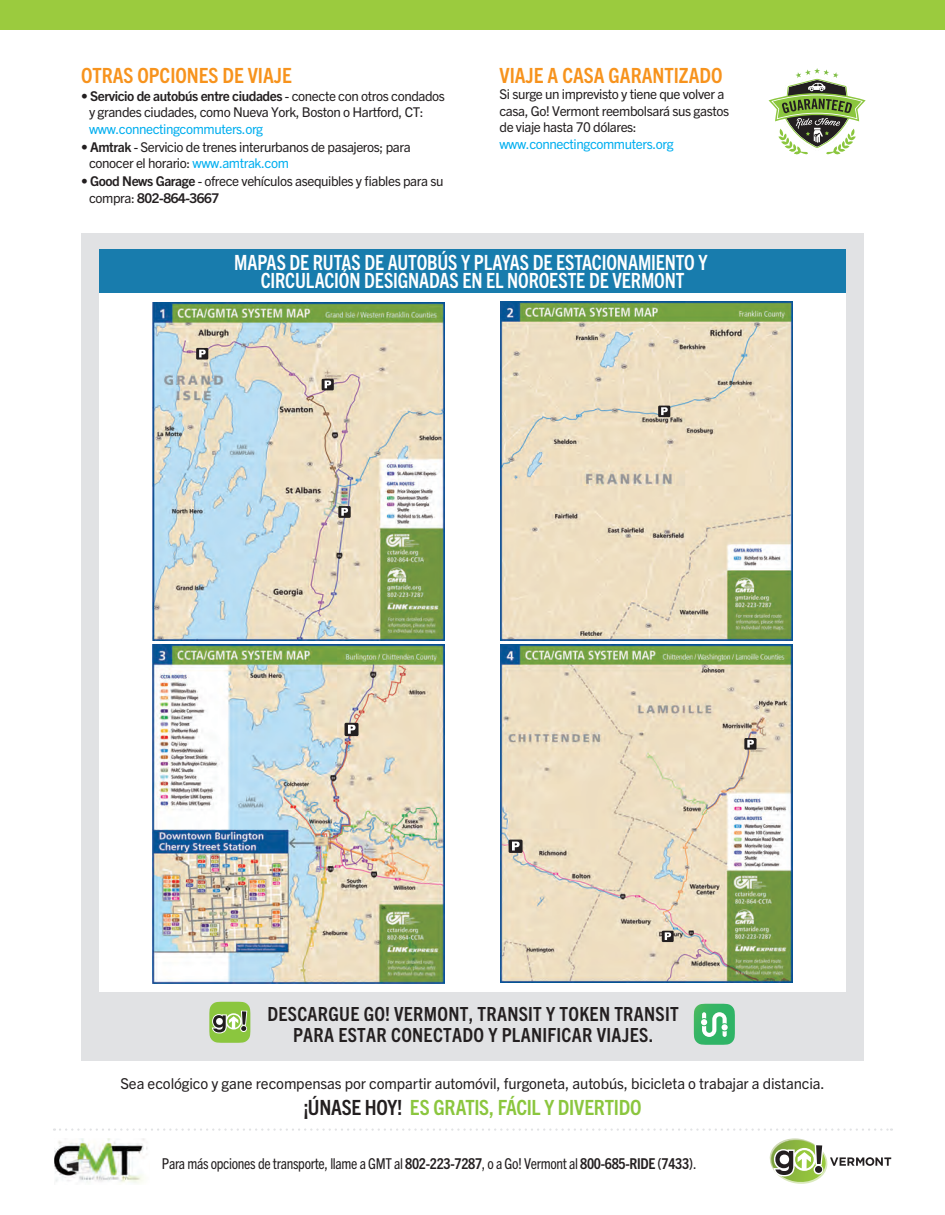
<style>
.page{position:relative;width:945px;height:1215px;background:#fff}
.page>*{position:absolute;margin:0;border:0;box-sizing:border-box;transform-origin:0 0}
.t1{font:700 condensed 21px/18px "Trade Gothic Next LT Pro";letter-spacing:-.005em;color:#fff;text-align:center;scale:.93 1}
.t2{font:700 condensed 21px "Trade Gothic Next LT Pro";color:#f7931d}
.t3{font:700 condensed 21px "Trade Gothic Next LT Pro";letter-spacing:-.01em;color:#8bc63e}
.t4{font:700 condensed 19.5px/21px "Trade Gothic Next LT Pro";letter-spacing:.015em;color:#231f20;text-align:center}
.t5{font:15px "Trade Gothic Next LT Pro";letter-spacing:-.01em;color:#231f20}
.t6{font:condensed 15px "Trade Gothic Next LT Pro";letter-spacing:-.02em;color:#231f20}
.t7{font:13.5px/16.5px "Trade Gothic Next LT Pro";letter-spacing:-.03em;color:#231f20}
.t8{font:13.5px "Trade Gothic Next LT Pro";letter-spacing:-.03em;color:#00aeef}
.s1{font-weight:700}
.s2{color:#00aeef}
.s3{color:#231f20}
</style>
<div class="page">
<div style="left:81px;top:233px;width:783px;height:828px;background:#e1e2e4"></div>
<div style="left:99px;top:261px;width:747px;height:731px;background:#fff"></div>
<div style="left:99px;top:250px;width:747px;height:43px;background:#187cad"></div>
<img style="left:153px;top:302px;width:291px;height:338px">
<img style="left:501px;top:302px;width:291px;height:338px">
<img style="left:153px;top:645px;width:291px;height:338px">
<img style="left:501px;top:645px;width:291px;height:338px">
<div style="left:744px;top:738px;width:13px;height:12px;background:#231f20"></div>
<svg style="left:747px;top:740px;width:7px;height:8px"></svg>
<svg style="left:196px;top:348px;width:12px;height:12px"></svg>
<svg style="left:199px;top:350px;width:7px;height:7px"></svg>
<svg style="left:322px;top:379px;width:12px;height:11px"></svg>
<svg style="left:325px;top:381px;width:6px;height:7px"></svg>
<div style="left:338px;top:506px;width:13px;height:12px;background:#231f20"></div>
<svg style="left:341px;top:508px;width:7px;height:8px"></svg>
<div style="left:345px;top:723px;width:14px;height:13px;background:#231f20;border-radius:2px"></div>
<svg style="left:348px;top:725px;width:8px;height:9px"></svg>
<div style="left:658px;top:406px;width:12px;height:11px;background:#231f20"></div>
<svg style="left:661px;top:407px;width:7px;height:8px"></svg>
<div style="left:509px;top:840px;width:14px;height:13px;background:#231f20;border-radius:2px"></div>
<svg style="left:512px;top:842px;width:8px;height:9px"></svg>
<svg style="left:662px;top:931px;width:12px;height:11px"></svg>
<svg style="left:665px;top:932px;width:6px;height:8px"></svg>
<svg style="left:694px;top:1004px;width:41px;height:41px;background:#61c487"></svg>
<svg style="left:209px;top:1002px;width:41px;height:41px;background:#96bc63"></svg>
<div style="left:0;top:0;width:945px;height:30px;background:#9bcb3e"></div>
<svg style="left:54px;top:1128px;width:838px;height:3px"></svg>
<svg style="left:769px;top:1138px;width:122px;height:46px"></svg>
<img style="left:54px;top:1139px;width:94px;height:44px">
<svg style="left:769px;top:68px;width:97px;height:87px"></svg>
<h1 class="t2" style="left:81px;top:61px;width:213px">OTRAS OPCIONES DE VIAJE</h1>
<p class="t7" style="left:89px;top:86px;width:357px;text-indent:-8px">• <span class="s1">Servicio de autobús entre ciudades</span> - conecte con otros condados y grandes ciudades, como Nueva York, Boston o Hartford, CT:</p>
<p class="t8" style="left:89px;top:119px;width:176px">www.connectingcommuters.org</p>
<p class="t7" style="left:89px;top:137px;width:323px;text-indent:-8px">• <span class="s1">Amtrak</span> - Servicio de trenes interurbanos de pasajeros; para conocer el horario: <span class="s2">www.amtrak.com</span></p>
<p class="t7" style="left:89px;top:172px;width:356px;text-indent:-8px">• <span class="s1">Good News Garage</span> - ofrece vehículos asequibles y fiables para su compra: <span class="s1">802-864-3667</span></p>
<h1 class="t2" style="left:500px;top:61px;width:225px">VIAJE A CASA GARANTIZADO</h1>
<p class="t7" style="left:500px;top:85px;width:231px">Si surge un imprevisto y tiene que volver a casa, Go! Vermont reembolsará sus gastos de viaje hasta 70 dólares:</p>
<p class="t8" style="left:500px;top:134px;width:176px">www.connectingcommuters.org</p>
<h1 class="t1" style="left:234px;top:252px;width:511px">MAPAS DE RUTAS DE AUTOBÚS Y PLAYAS DE ESTACIONAMIENTO Y<br>CIRCULACIÓN DESIGNADAS EN EL NOROESTE DE VERMONT</h1>
<h2 class="t4" style="left:267px;top:1002px;width:413px">DESCARGUE GO! VERMONT, TRANSIT Y TOKEN TRANSIT<br>PARA ESTAR CONECTADO Y PLANIFICAR VIAJES.</h2>
<p class="t5" style="left:120px;top:1073px;width:706px">Sea ecológico y gane recompensas por compartir automóvil, furgoneta, autobús, bicicleta o trabajar a distancia.</p>
<h1 class="t3" style="left:303px;top:1093px;width:340px"><span class="s3">¡ÚNASE HOY!</span> ES GRATIS, FÁCIL Y DIVERTIDO</h1>
<p class="t6" style="left:162px;top:1154px;width:536px">Para más opciones de transporte, llame a GMT al <span class="s1">802-223-7287</span>, o a Go! Vermont al <span class="s1">800-685-RIDE (7433)</span>.</p>
</div>
